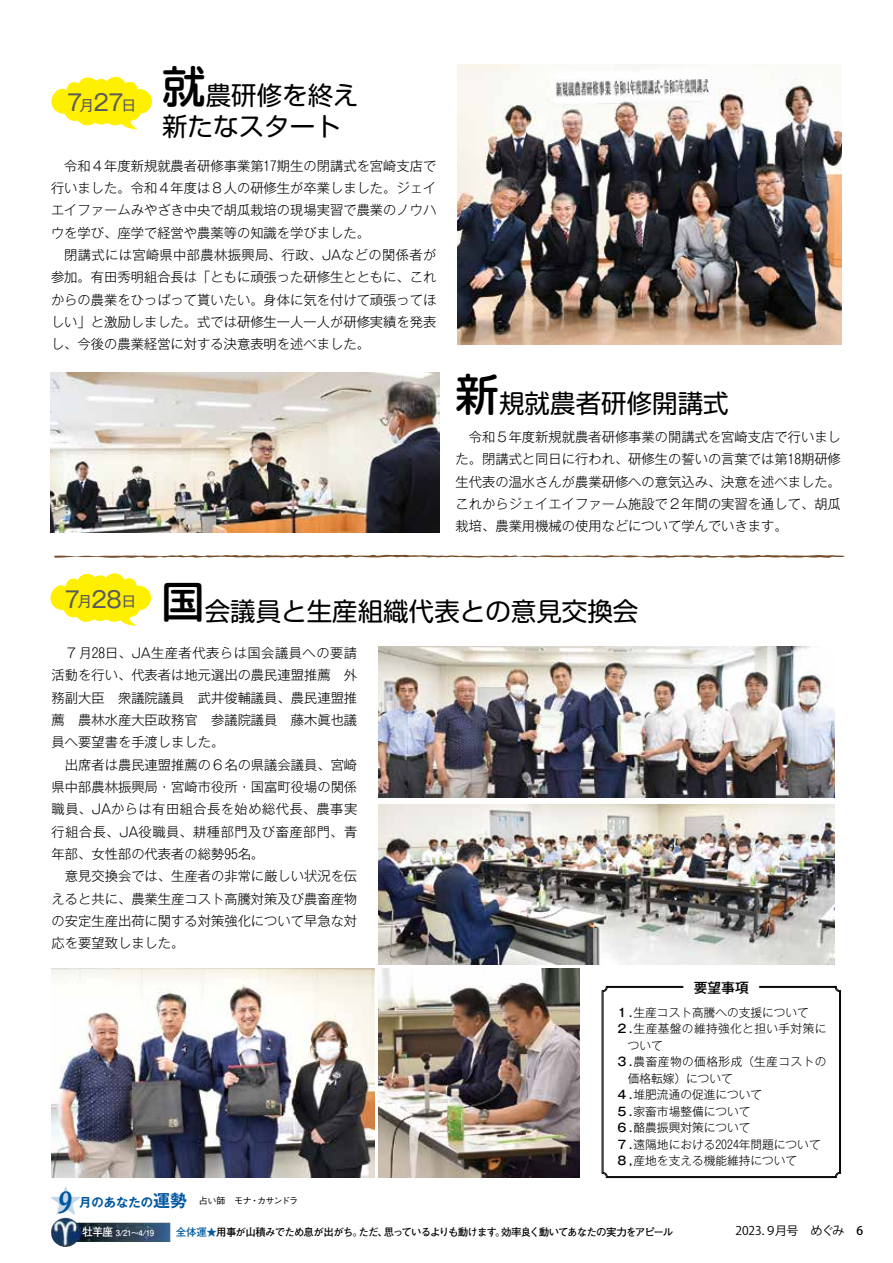
<style>
.page{position:relative;width:893px;height:1263px;background:#fff}
.page>*{position:absolute;margin:0;border:0;box-sizing:border-box;transform-origin:0 0}
.t1{font:italic 700 32.55px "Constantia";color:#0057a0;scale:.77 1}
.t2{font:25.5px/30.8px "Soft Go Std";color:#000}
.t3{font:22.35px "Gothic MB101 Pr 6";color:#5a5a5c}
.t4{font:14.85px "Gothic MB101 Pr 6";color:#5a5a5c}
.t5{font:500 13.8px "Gothic MB101 Pr 6 N";color:#000}
.t6{font:300 13.35px/22.4px "Gothic MB101 Pr 6 N";color:#000;text-align:justify}
.t7{font:300 13.35px "Gothic MB101 Pr 6 N";letter-spacing:.035em;color:#000}
.t8{font:700 12.3px "Gothic MB101 Pr 6 N De";color:#0057a0}
.t9{font:12px "Koz Go Pr 6 N";letter-spacing:-.045em;color:#000}
.t10{font:500 12px "Koz Go Pr 6 N";color:#000}
.t11{font:300 11.7px "Gothic MB101 Pr 6 N";color:#000}
.t12{font:300 11.7px "Gothic MB101 Pr 6 N";letter-spacing:.035em;color:#000}
.t13{font:300 11.7px "Gothic MB101 Pr 6 N";letter-spacing:.04em;color:#000}
.t14{font:700 11.25px "Futo Go B101 Pr 6 N";color:#fff;scale:.95 1}
.t15{font:700 10.5px "Futo Go B101 Pr 6 N";letter-spacing:-.09em;color:#000}
.t16{font:700 10.5px "Futo Go B101 Pr 6 N";letter-spacing:-.065em;color:#000}
.t17{font:500 9px "Gothic BBB Pr 6 N";letter-spacing:-.055em;color:#000}
.t18{font:700 8.25px "Futo Go B101 Pr 6 N";color:#fff;scale:.95 1}
.s1{font-size:22.35px}
.s2{font-weight:500;font-size:43.65px}
.s3{font-size:17.1px}
.s4{font-weight:500}
.s5{color:#005aa0}
</style>
<div class="page">
<svg style="left:601px;top:986px;width:240px;height:192px"></svg>
<div style="left:603px;top:987px;width:237px;height:190px;border:1px solid #000;border-radius:4px"></div>
<div style="left:684px;top:979px;width:75px;height:14px;background:#fff"></div>
<svg style="left:51px;top:76px;width:101px;height:53px"></svg>
<svg style="left:50px;top:573px;width:101px;height:53px"></svg>
<img style="left:458px;top:65px;width:384px;height:279px">
<img style="left:51px;top:372px;width:389px;height:161px">
<svg style="left:53px;top:555px;width:792px;height:3px"></svg>
<img style="left:378px;top:646px;width:456px;height:151px">
<img style="left:378px;top:804px;width:456px;height:160px">
<img style="left:378px;top:969px;width:201px;height:209px">
<img style="left:52px;top:969px;width:322px;height:209px">
<svg style="left:51px;top:1187px;width:30px;height:28px"></svg>
<img style="left:51px;top:1218px;width:119px;height:29px">
<h3 class="t3" style="left:94px;top:84px;width:32px">27</h3>
<p class="t4" style="left:67px;top:93px;width:29px">月<span class="s1">7</span></p>
<p class="t4" style="left:121px;top:93px;width:16px">日</p>
<h2 class="t2" style="left:162px;top:78px;width:198px"><span class="s2">就</span>農研修を終え新たなスタート</h2>
<p class="t6" style="left:51px;top:153px;width:387px;text-indent:13px">令和４年度新規就農者研修事業第１７期生の閉講式を宮崎支店で行いました。令和４年度は８人の研修生が卒業しました。ジェイエイファームみやざき中央で胡瓜栽培の現場実習で農業のノウハウを学び、座学で経営や農薬等の知識を学びました。</p>
<p class="t6" style="left:51px;top:243px;width:387px;text-indent:13px">閉講式には宮崎県中部農林振興局、行政、JAなどの関係者が参加。有田秀明組合長は「ともに頑張った研修生とともに、これからの農業をひっぱって貰いたい。身体に気を付けて頑張ってほしい」と激励しました。式では研修生一人一人が研修実績を発表し、今後の農業経営に対する決意表明を述べました。</p>
<h2 class="t2" style="left:456px;top:386px;width:275px"><span class="s2">新</span>規就農者研修開講式</h2>
<p class="t6" style="left:456px;top:424px;width:387px;text-indent:13px">令和５年度新規就農者研修事業の開講式を宮崎支店で行いました。閉講式と同日に行われ、研修生の誓いの言葉では第１８期研修生代表の温水さんが農業研修への意気込み、決意を述べました。これからジェイエイファーム施設で２年間の実習を通して、胡瓜栽培、農業用機械の使用などについて学んでいきます。</p>
<h3 class="t3" style="left:91px;top:581px;width:32px">28</h3>
<p class="t4" style="left:65px;top:589px;width:29px">月<span class="s1">7</span></p>
<p class="t4" style="left:122px;top:589px;width:16px">日</p>
<h2 class="t2" style="left:161px;top:593px;width:479px"><span class="s2">国</span>会議員と生産組織代表との意見交換会</h2>
<p class="t6" style="left:52px;top:641px;width:307px;text-indent:13px">７月２８日、JA生産者代表らは国会議員への要請活動を行い、代表者は地元選出の農民連盟推薦　外務副大臣　衆議院議員　武井俊輔議員、農民連盟推薦　農林水産大臣政務官　参議院議員　藤木眞也議員へ要望書を手渡しました。</p>
<p class="t6" style="left:65px;top:752px;width:294px">出席者は農民連盟推薦の６名の県議会議員、宮崎</p>
<p class="t6" style="left:52px;top:775px;width:307px">県中部農林振興局・宮崎市役所・国富町役場の関係</p>
<p class="t7" style="left:52px;top:798px;width:307px">職員、JAからは有田組合長を始め総代長、農事実</p>
<p class="t7" style="left:52px;top:820px;width:307px">行組合長、JA役職員、耕種部門及び畜産部門、青</p>
<p class="t6" style="left:238px;top:842px;width:28px">名。</p>
<p class="t6" style="left:52px;top:842px;width:180px">年部、女性部の代表者の総勢９５</p>
<p class="t6" style="left:65px;top:864px;width:294px">意見交換会では、生産者の非常に厳しい状況を伝</p>
<p class="t6" style="left:52px;top:886px;width:307px">えると共に、農業生産コスト高騰対策及び農畜産物</p>
<p class="t6" style="left:52px;top:908px;width:307px">の安定生産出荷に関する対策強化について早急な対</p>
<p class="t6" style="left:52px;top:931px;width:134px">応を要望致しました。</p>
<h1 class="t1" style="left:59px;top:1173px;width:19px">9</h1>
<p class="t8" style="left:79px;top:1192px;width:109px">月のあなたの<span class="s3">運勢</span></p>
<p class="t17" style="left:199px;top:1194px;width:54px">占い師　モナ</p>
<p class="t17" style="left:257px;top:1194px;width:43px">カサンドラ</p>
<p class="t17" style="left:250px;top:1194px;width:10px">・</p>
<p class="t5" style="left:694px;top:976px;width:57px">要望事項</p>
<p class="t11" style="left:616px;top:1003px;width:194px"><span class="s4">１.</span>生産コスト高騰への支援について</p>
<p class="t12" style="left:616px;top:1019px;width:212px"><span class="s4">２.</span>生産基盤の維持強化と担い手対策に</p>
<p class="t11" style="left:628px;top:1036px;width:37px">ついて</p>
<p class="t13" style="left:616px;top:1052px;width:212px"><span class="s4">３.</span>農畜産物の価格形成（生産コストの</p>
<p class="t11" style="left:628px;top:1069px;width:107px">価格転嫁）について</p>
<p class="t11" style="left:616px;top:1085px;width:148px"><span class="s4">４.</span>堆肥流通の促進について</p>
<p class="t11" style="left:616px;top:1102px;width:136px"><span class="s4">５.</span>家畜市場整備について</p>
<p class="t11" style="left:616px;top:1118px;width:136px"><span class="s4">６.</span>酪農振興対策について</p>
<p class="t11" style="left:616px;top:1134px;width:206px"><span class="s4">７.</span>遠隔地における２０２ ４年問題について</p>
<p class="t11" style="left:616px;top:1151px;width:183px"><span class="s4">８，</span>産地を支える機能維持について</p>
<p class="t14" style="left:82px;top:1222px;width:34px">牡羊座</p>
<p class="t18" style="left:116px;top:1226px;width:42px">3/21〜4/19</p>
<p class="t16" style="left:176px;top:1223px;width:189px"><span class="s5">全体運★</span>用事が山積みでため息が出がち。</p>
<p class="t15" style="left:384px;top:1223px;width:291px">思っているよりも動けます効率良く動いてあなたの実力をアピール</p>
<p class="t15" style="left:495px;top:1223px;width:12px">。</p>
<p class="t15" style="left:359px;top:1223px;width:31px">ただ、</p>
<p class="t9" style="left:735px;top:1224px;width:110px">2023.９月号　めぐみ</p>
<p class="t10" style="left:856px;top:1224px;width:8px">6</p>
</div>
